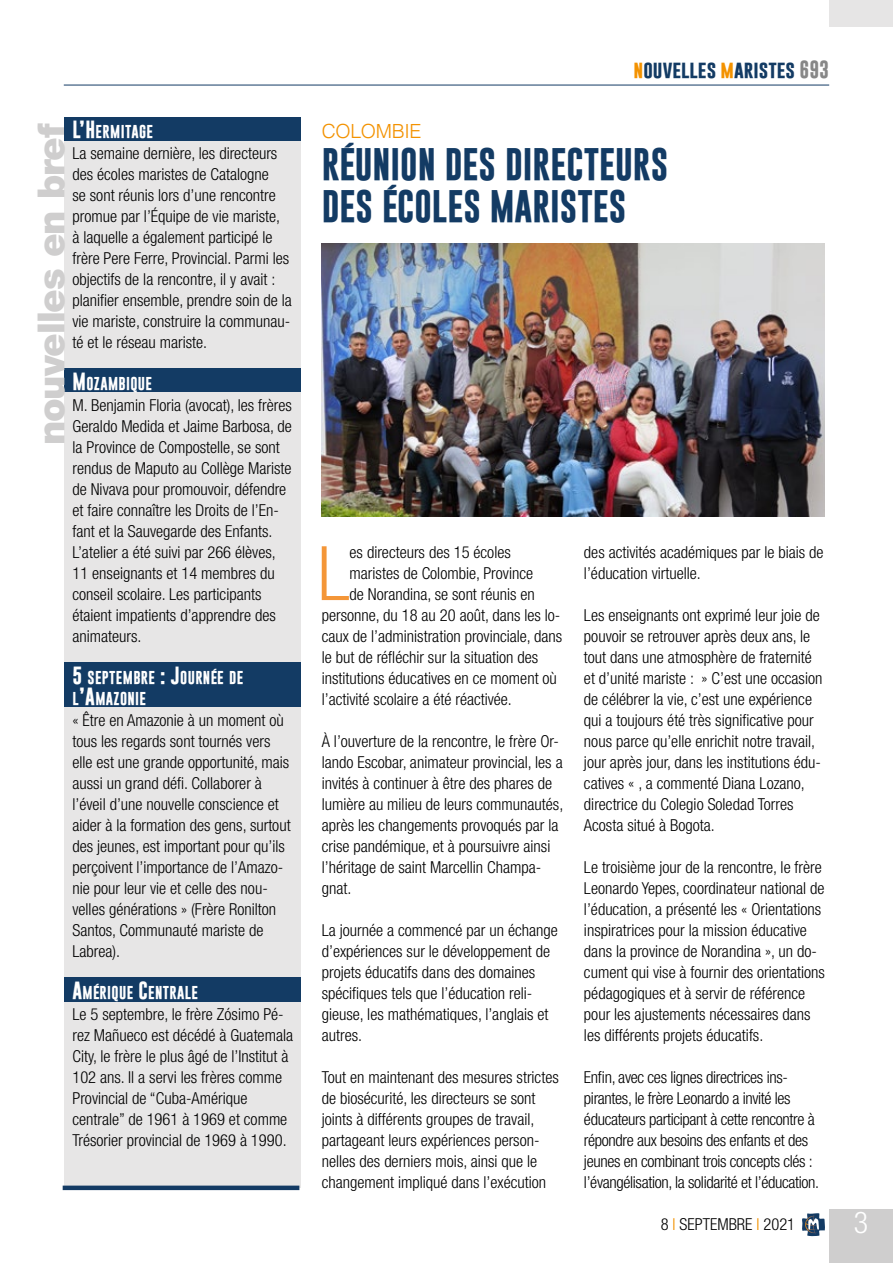
<style>
.page{position:relative;width:893px;height:1263px;background:#fff}
.page>*{position:absolute;margin:0;border:0;box-sizing:border-box;transform-origin:0 0}
.t1{font:300 condensed 75.3px "Helvetica Neue";color:#f49638}
.t2{font:900 37.5px "Helvetica Neue";letter-spacing:-.03em;color:#cfcece}
.t3{font:700 33px/42px "Gobold";color:#133b64}
.t4{font:300 condensed 30px "Helvetica Neue";color:#fff}
.t5{font:300 19.5px "Helvetica";letter-spacing:-.015em;color:#f39200}
.t6{font:700 18px "Gobold";color:#133b64}
.t7{font:300 condensed 16.5px/21px "Helvetica Neue";color:#000}
.t8{font:300 condensed 16.5px/21px "Helvetica Neue";letter-spacing:-.02em;color:#000}
.t9{font:700 13.5px/21px "Gobold";letter-spacing:.025em;color:#fff}
.s1{font-size:18px}
.s2{color:#f39200}
.s3{color:#878787}
</style>
<div class="page">
<div style="left:829px;top:1209px;width:64px;height:54px;background:#cfcece"></div>
<hr style="left:64px;top:85px;width:765px;height:1px;background:#133b64">
<svg style="left:802px;top:1213px;width:23px;height:23px"></svg>
<div style="left:829px;top:0;width:64px;height:27px;background:#e6e5e5"></div>
<div style="left:64px;top:130px;width:236px;height:1058px;background:#e7e6e6"></div>
<div style="left:64px;top:368px;width:236px;height:24px;background:#133b64"></div>
<div style="left:64px;top:662px;width:236px;height:45px;background:#133b64"></div>
<div style="left:64px;top:977px;width:236px;height:25px;background:#133b64"></div>
<div style="left:63px;top:1185px;width:236px;height:5px;background:#133b64"></div>
<div style="left:64px;top:117px;width:236px;height:24px;background:#133b64"></div>
<img style="left:322px;top:243px;width:502px;height:273px">
<h2 class="t2" style="left:29px;top:445px;width:323px;rotate:-90deg">nouvelles en bref</h2>
<p class="t9" style="left:72px;top:121px;width:82px"><span class="s1">L’H</span>ERMITAGE</p>
<p class="t7" style="left:72px;top:143px;width:221px">La semaine dernière, les directeurs des écoles maristes de Catalogne<br>se sont réunis lors d’une rencontre promue par l’Équipe de vie mariste,<br>à laquelle a également participé le frère Pere Ferre, Provincial. Parmi les objectifs de la rencontre, il y avait : planifier ensemble, prendre soin de la vie mariste, construire la communau&shy;té et le réseau mariste.</p>
<p class="t9" style="left:72px;top:373px;width:81px"><span class="s1">M</span>OZAMBIQUE</p>
<p class="t7" style="left:72px;top:395px;width:221px">M. Benjamin Floria (avocat), les frères Geraldo Medida et Jaime Barbosa, de la Province de Compostelle, se sont rendus de Maputo au Collège Mariste de Nivava pour promouvoir, défendre et faire connaître les Droits de l’En&shy;fant et la Sauvegarde des Enfants.<br>L’atelier a été suivi par 266 élèves, 11 enseignants et 14 membres du conseil scolaire. Les participants étaient impatients d’apprendre des animateurs.</p>
<p class="t9" style="left:72px;top:667px;width:172px"><span class="s1">5</span> SEPTEMBRE <span class="s1">: J</span>OURNÉE DE<br>L<span class="s1">’A</span>MAZONIE</p>
<p class="t7" style="left:72px;top:710px;width:220px">« Être en Amazonie à un moment où tous les regards sont tournés vers elle est une grande opportunité, mais aussi un grand défi. Collaborer à l’éveil d’une nouvelle conscience et aider à la formation des gens, surtout des jeunes, est important pour qu’ils perçoivent l’importance de l’Amazo&shy;nie pour leur vie et celle des nou&shy;velles générations » (Frère Ronilton Santos, Communauté mariste de Labrea).</p>
<p class="t9" style="left:72px;top:982px;width:127px"><span class="s1">A</span>MÉRIQUE <span class="s1">C</span>ENTRALE</p>
<p class="t7" style="left:72px;top:1004px;width:222px">Le 5 septembre, le frère Zósimo Pé&shy;rez Mañueco est décédé à Guatemala City, le frère le plus âgé de l’Institut à 102 ans. Il a servi les frères comme Provincial de “Cuba-Amérique centrale” de 1961 à 1969 et comme Trésorier provincial de 1969 à 1990.</p>
<p class="t6" style="left:634px;top:57px;width:197px"><span class="s2">n</span>ouvelles <span class="s2">m</span>aristes <span class="s3">693</span></p>
<p class="t5" style="left:322px;top:114px;width:101px">COLOMBIE</p>
<h3 class="t3" style="left:322px;top:143px;width:348px">RÉUNION DES DIRECTEURS<br>DES ÉCOLES MARISTES</h3>
<h1 class="t1" style="left:318px;top:530px;width:34px">L</h1>
<p class="t7" style="left:350px;top:542px;width:163px">es directeurs des 15 écoles</p>
<p class="t7" style="left:350px;top:563px;width:185px">maristes de Colombie, Province</p>
<p class="t7" style="left:350px;top:584px;width:187px">de Norandina, se sont réunis en</p>
<p class="t7" style="left:322px;top:605px;width:240px">personne, du 18 au 20 août, dans les lo-</p>
<p class="t7" style="left:322px;top:626px;width:242px">caux de l’administration provinciale, dans</p>
<p class="t7" style="left:322px;top:647px;width:218px">le but de réfléchir sur la situation des</p>
<p class="t7" style="left:322px;top:668px;width:237px">institutions éducatives en ce moment où</p>
<p class="t7" style="left:322px;top:689px;width:192px">l’activité scolaire a été réactivée.</p>
<p class="t7" style="left:322px;top:731px;width:243px">À l’ouverture de la rencontre, le frère Or&shy;lando Escobar, animateur provincial, les a invités à continuer à être des phares de lumière au milieu de leurs communautés, après les changements provoqués par la crise pandémique, et à poursuivre ainsi l’héritage de saint Marcellin Champa&shy;gnat.</p>
<p class="t7" style="left:322px;top:920px;width:238px">La journée a commencé par un échange d’expériences sur le développement de projets éducatifs dans des domaines spécifiques tels que l’éducation reli&shy;gieuse, les mathématiques, l’anglais et autres.</p>
<p class="t7" style="left:322px;top:1067px;width:239px">Tout en maintenant des mesures strictes de biosécurité, les directeurs se sont joints à différents groupes de travail, partageant leurs expériences person&shy;nelles des derniers mois, ainsi que le changement impliqué dans l’exécution</p>
<p class="t7" style="left:584px;top:542px;width:241px">des activités académiques par le biais de l’éducation virtuelle.</p>
<p class="t7" style="left:584px;top:605px;width:240px">Les enseignants ont exprimé leur joie de pouvoir se retrouver après deux ans, le tout dans une atmosphère de fraternité et d’unité mariste : » C’est une occasion de célébrer la vie, c’est une expérience qui a toujours été très significative pour nous parce qu’elle enrichit notre travail, jour après jour, dans les institutions édu&shy;catives « , a commenté Diana Lozano, directrice du Colegio Soledad Torres Acosta situé à Bogota.</p>
<p class="t7" style="left:584px;top:857px;width:242px">Le troisième jour de la rencontre, le frère Leonardo Yepes, coordinateur national de l’éducation, a présenté les « Orientations inspiratrices pour la mission éducative dans la province de Norandina », un do&shy;cument qui vise à fournir des orientations pédagogiques et à servir de référence pour les ajustements nécessaires dans les différents projets éducatifs.</p>
<p class="t8" style="left:584px;top:1067px;width:237px">Enfin, avec ces lignes directrices ins&shy;pirantes, le frère Leonardo a invité les éducateurs participant à cette rencontre à répondre aux besoins des enfants et des jeunes en combinant trois concepts clés : l’évangélisation, la solidarité et l’éducation.</p>
<p class="t7" style="left:661px;top:1214px;width:136px">8 <span class="s2">I</span> SEPTEMBRE <span class="s2">I</span> 2021</p>
<h3 class="t4" style="left:854px;top:1205px;width:16px">3</h3>
</div>
